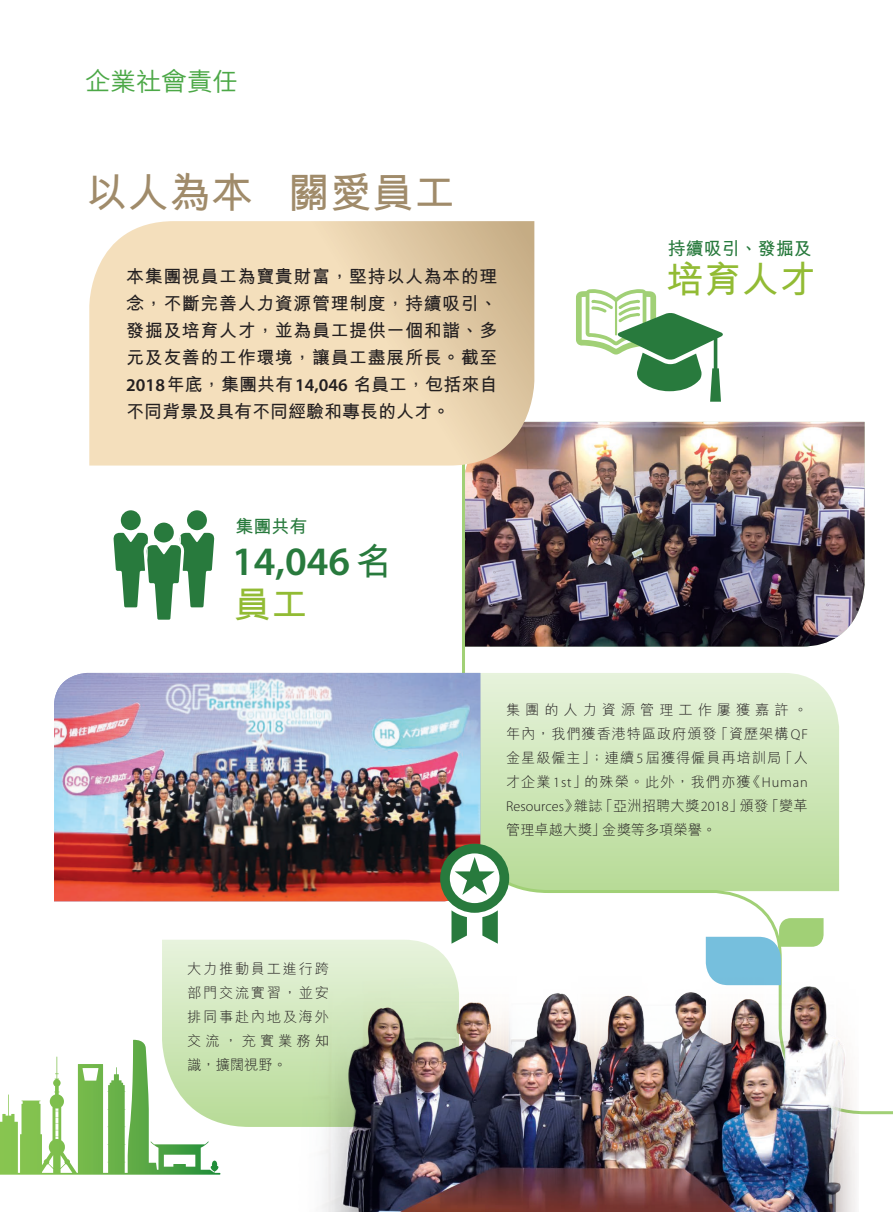
<style>
.page{position:relative;width:893px;height:1212px;background:#fff}
.page>*{position:absolute;margin:0;border:0;box-sizing:border-box;transform-origin:0 0}
.t1{font:700 42px "M Hei HK";color:#a08b6a}
.t2{font:600 40.5px "Myriad Pro";color:#287a3d}
.t3{font:700 37.5px "M Hei HK";color:#92bb34}
.t4{font:500 25.5px "M Hei HK";color:#4ca847}
.t5{font:700 18px/27px "M Hei HK";letter-spacing:.005em;color:#231f20;text-align:justify}
.t6{font:700 18px "M Hei HK";color:#287a3d}
.t7{font:300 14.25px/24px "M Hei HK";letter-spacing:.065em;color:#231f20;text-align:justify}
.s1{font-family:"Myriad Pro";font-weight:600}
.s2{font-family:"M Hei HK";font-weight:700;font-size:37.5px}
.s3{font-family:"Myriad Pro"}
</style>
<div class="page">
<img style="left:534px;top:422px;width:331px;height:38px">
<img style="left:460px;top:460px;width:433px;height:655px">
<svg style="left:162px;top:940px;width:114px;height:187px"></svg>
<svg style="left:480px;top:673px;width:359px;height:218px"></svg>
<svg style="left:89px;top:221px;width:445px;height:244px"></svg>
<svg style="left:706px;top:918px;width:118px;height:11px"></svg>
<svg style="left:113px;top:510px;width:101px;height:110px"></svg>
<svg style="left:576px;top:289px;width:147px;height:113px"></svg>
<img style="left:276px;top:929px;width:582px;height:283px">
<svg style="left:63px;top:1062px;width:70px;height:111px"></svg>
<img style="left:54px;top:673px;width:426px;height:228px">
<svg style="left:440px;top:844px;width:69px;height:100px"></svg>
<h3 class="t4" style="left:85px;top:63px;width:154px">企業社會責任</h3>
<h1 class="t1" style="left:85px;top:162px;width:372px">以人為本 關愛員工</h1>
<p class="t5" style="left:126px;top:261px;width:373px">本集團視員工為寶貴財富，堅持以人為本的理念，不斷完善人力資源管理制度，持續吸引、發掘及培育人才，並為員工提供一個和諧、多元及友善的工作環境，讓員工盡展所長。截至<span class="s1">2018</span>年底，集團共有<span class="s1">14,046</span> 名員工，包括來自不同背景及具有不同經驗和專長的人才。</p>
<p class="t6" style="left:668px;top:235px;width:145px">持續吸引、發掘及</p>
<h3 class="t3" style="left:666px;top:252px;width:151px">培育人才</h3>
<p class="t6" style="left:236px;top:513px;width:73px">集團共有</p>
<h2 class="t2" style="left:232px;top:536px;width:161px">14,046<span class="s2">名</span></h2>
<h3 class="t3" style="left:233px;top:577px;width:76px">員工</h3>
<p class="t7" style="left:506px;top:698px;width:303px">集團的人力資源管理工作屢獲嘉許。年內，我們獲香港特區政府頒發「資歷架構<span class="s3">QF</span>金星級僱主」；連續<span class="s3">5</span>屆獲得僱員再培訓局「人才企業<span class="s3">1st</span>」的殊榮。此外，我們亦獲《<span class="s3">Human Resources</span>》雜誌「亞洲招聘大獎<span class="s3">2018</span>」頒發「變革管理卓越大獎」金獎等多項榮譽。</p>
<p class="t7" style="left:187px;top:956px;width:143px">大力推動員工進行跨部門交流實習，並安排同事赴內地及海外交流，充實業務知識，擴闊視野。</p>
</div>
